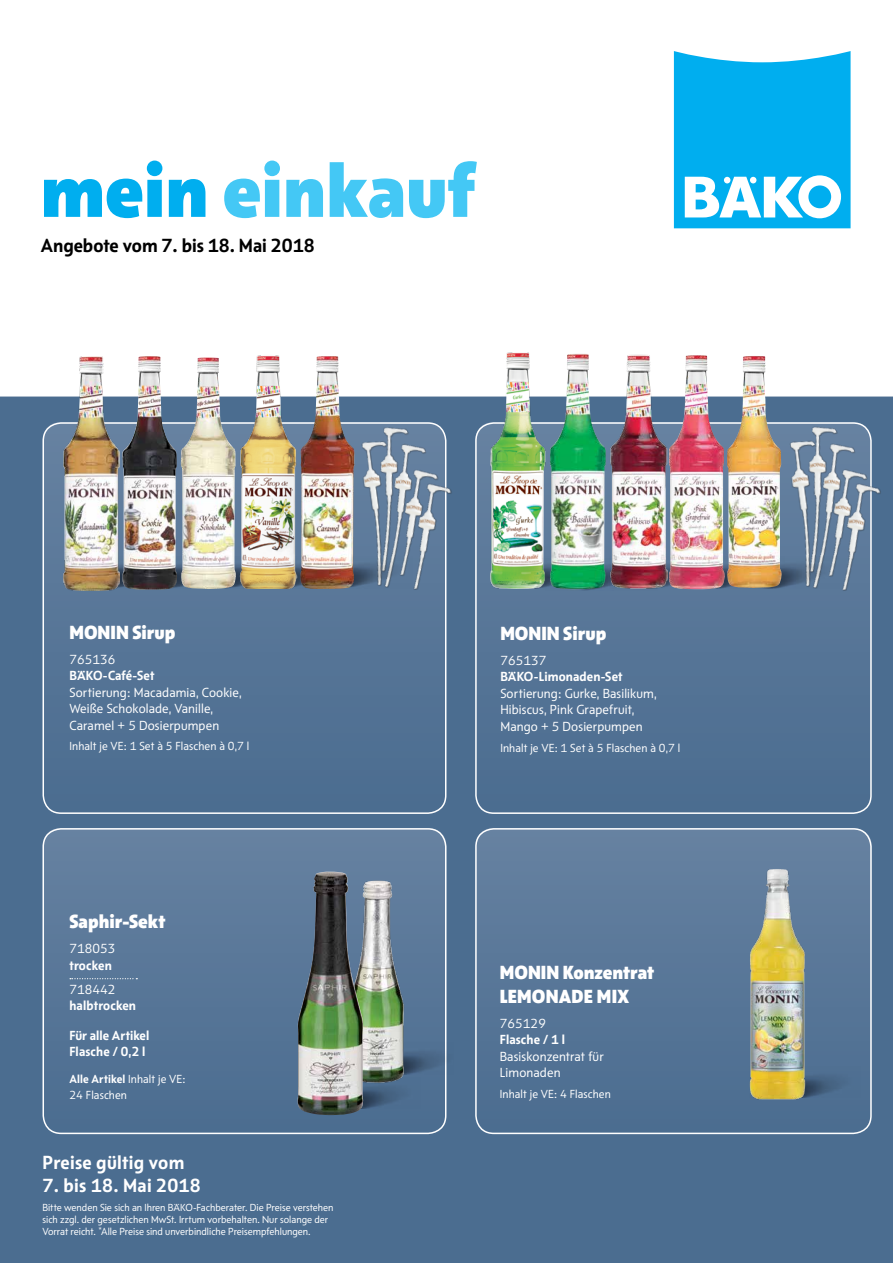
<style>
.page{position:relative;width:893px;height:1263px;background:#fff}
.page>*{position:absolute;margin:0;border:0;box-sizing:border-box;transform-origin:0 0}
.t1{font:800 78px "BAEK Otype";color:#44c8f5}
.t2{font:800 19.5px/23.4px "BAEK Otype";color:#fff}
.t3{font:700 19.5px "BAEK Otype";letter-spacing:.015em;color:#fff}
.t4{font:700 19.5px "BAEK Otype";color:#000}
.t5{font:13.5px/16.5px "BAEK Otype";letter-spacing:.01em;color:#fff}
.t6{font:700 13.5px/29.2px "BAEK Otype";letter-spacing:.01em;color:#fff}
.t7{font:12px/16.5px "BAEK Otype";letter-spacing:.01em;color:#fff}
.t8{font:10.5px/12px "BAEK Otype";color:#fff}
.s1{color:#00aeef}
.s2{font-weight:700}
</style>
<div class="page">
<div style="left:0;top:396px;width:893px;height:867px;background:#4b6d90"></div>
<div style="left:43px;top:422px;width:402px;height:392px;background:#527294;border-radius:18px"></div>
<div style="left:475px;top:422px;width:396px;height:392px;background:#527294;border-radius:18px"></div>
<div style="left:43px;top:828px;width:403px;height:306px;background:linear-gradient(to bottom,#6682a1,#4b6c90);border-radius:18px"></div>
<div style="left:43px;top:828px;width:403px;height:306px;border:2px solid #fff;border-radius:18px"></div>
<div style="left:475px;top:828px;width:397px;height:306px;background:linear-gradient(to right,#587798,#597899);border-radius:18px"></div>
<div style="left:475px;top:828px;width:397px;height:306px;border:2px solid #fff;border-radius:18px"></div>
<svg style="left:674px;top:51px;width:177px;height:177px"></svg>
<svg style="left:70px;top:978px;width:67px;height:1px"></svg>
<img style="left:407px;top:1043px;width:46px;height:31px">
<img style="left:363px;top:876px;width:44px;height:201px">
<img style="left:363px;top:1077px;width:58px;height:31px">
<img style="left:297px;top:872px;width:66px;height:243px">
<img style="left:355px;top:410px;width:113px;height:191px">
<img style="left:355px;top:557px;width:57px;height:31px">
<img style="left:237px;top:355px;width:61px;height:233px">
<img style="left:64px;top:356px;width:56px;height:234px">
<img style="left:122px;top:356px;width:55px;height:234px">
<img style="left:300px;top:356px;width:55px;height:233px">
<img style="left:180px;top:357px;width:57px;height:232px">
<img style="left:782px;top:409px;width:111px;height:193px">
<img style="left:571px;top:568px;width:38px;height:22px">
<img style="left:782px;top:557px;width:58px;height:32px">
<img style="left:488px;top:352px;width:61px;height:237px">
<img style="left:609px;top:354px;width:58px;height:235px">
<img style="left:668px;top:355px;width:114px;height:234px">
<img style="left:549px;top:354px;width:58px;height:235px">
<img style="left:809px;top:1066px;width:51px;height:31px">
<img style="left:745px;top:864px;width:64px;height:240px">
<h1 class="t1" style="left:40px;top:139px;width:437px"><span class="s1">mein</span> einkauf</h1>
<h2 class="t4" style="left:41px;top:233px;width:275px">Angebote vom 7. bis 18. Mai 2018</h2>
<h2 class="t2" style="left:69px;top:620px;width:108px">MONIN Sirup</h2>
<p class="t5" style="left:69px;top:651px;width:48px">765136</p>
<p class="t6" style="left:69px;top:661px;width:87px">BÄKO-Café-Set</p>
<p class="t5" style="left:69px;top:684px;width:174px">Sortierung: Macadamia, Cookie,<br>Weiße Schokolade, Vanille,<br>Caramel + 5 Dosierpumpen</p>
<p class="t7" style="left:69px;top:738px;width:181px">Inhalt je VE: 1 Set à 5 Flaschen à 0,7 l</p>
<h2 class="t2" style="left:69px;top:909px;width:98px">Saphir-Sekt</h2>
<p class="t5" style="left:69px;top:940px;width:48px">718053</p>
<p class="t6" style="left:69px;top:950px;width:44px">trocken</p>
<p class="t5" style="left:69px;top:981px;width:48px">718442</p>
<p class="t6" style="left:69px;top:991px;width:81px">halbtrocken<br>Für alle Artikel</p>
<p class="t6" style="left:69px;top:1036px;width:78px">Flasche / 0,2 l</p>
<p class="t7" style="left:69px;top:1070px;width:118px"><span class="s2">Alle Artikel</span> Inhalt je VE:<br>24 Flaschen</p>
<h2 class="t3" style="left:43px;top:1150px;width:143px">Preise gültig vom</h2>
<h2 class="t3" style="left:43px;top:1173px;width:160px">7. bis 18. Mai 2018</h2>
<p class="t8" style="left:43px;top:1201px;width:293px">Bitte wenden Sie sich an Ihren BÄKO-Fachberater. Die Preise verstehen sich zzgl. der gesetzlichen MwSt. Irrtum vorbehalten. Nur solange der<br>Vorrat reicht. <sup>*</sup>Alle Preise sind unverbindliche Preisempfehlungen.</p>
<h2 class="t2" style="left:500px;top:621px;width:108px">MONIN Sirup</h2>
<p class="t5" style="left:500px;top:652px;width:48px">765137</p>
<p class="t6" style="left:500px;top:662px;width:124px">BÄKO-Limonaden-Set</p>
<p class="t5" style="left:500px;top:685px;width:158px">Sortierung: Gurke, Basilikum,<br>Hibiscus, Pink Grapefruit,<br>Mango + 5 Dosierpumpen</p>
<p class="t7" style="left:500px;top:739px;width:181px">Inhalt je VE: 1 Set à 5 Flaschen à 0,7 l</p>
<h2 class="t2" style="left:500px;top:961px;width:156px">MONIN Konzentrat<br>LEMONADE MIX</h2>
<p class="t5" style="left:500px;top:1015px;width:48px">765129</p>
<p class="t6" style="left:500px;top:1025px;width:67px">Flasche / 1 l</p>
<p class="t5" style="left:500px;top:1048px;width:105px">Basiskonzentrat für<br>Limonaden</p>
<p class="t7" style="left:500px;top:1086px;width:113px">Inhalt je VE: 4 Flaschen</p>
</div>
